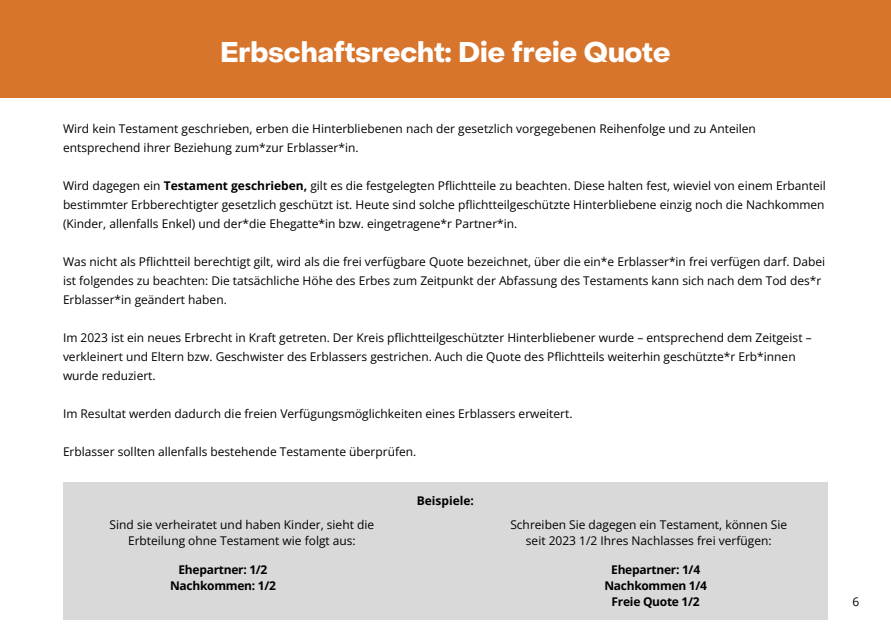
<style>
.page{position:relative;width:891px;height:630px;background:#fff}
.page>*{position:absolute;margin:0;border:0;box-sizing:border-box;transform-origin:0 0}
.t1{font:700 28px "Object Sans";color:#fff}
.t2{font:12px/19.2px "Open Sans";color:#000}
.t3{font:700 12px "Open Sans";letter-spacing:-.025em;color:#000}
.t4{font:700 12px "Open Sans";color:#000}
.s1{font-weight:700}
</style>
<div class="page">
<div style="left:0;top:0;width:891px;height:98px;background:#d8752d"></div>
<div style="left:63px;top:482px;width:765px;height:138px;background:#d9d9d9"></div>
<p class="t1" style="left:221px;top:41px;width:451px">Erbschaftsrecht: Die freie Quote</p>
<p class="t2" style="left:63px;top:119px;width:694px">Wird kein Testament geschrieben, erben die Hinterbliebenen nach der gesetzlich vorgegebenen Reihenfolge und zu Anteilen</p>
<p class="t2" style="left:63px;top:138px;width:297px">entsprechend ihrer Beziehung zum*zur Erblasser*in.</p>
<p class="t2" style="left:63px;top:176px;width:765px;text-align:justify">Wird dagegen ein <span class="s1">Testament geschrieben,</span> gilt es die festgelegten Pflichtteile zu beachten. Diese halten fest, wieviel von einem Erbanteil bestimmter Erbberechtigter gesetzlich geschützt ist. Heute sind solche pflichtteilgeschützte Hinterbliebene einzig noch die Nachkommen (Kinder, allenfalls Enkel) und der*die Ehegatte*in bzw. eingetragene*r Partner*in.</p>
<p class="t2" style="left:63px;top:252px;width:764px">Was nicht als Pflichtteil berechtigt gilt, wird als die frei verfügbare Quote bezeichnet, über die ein*e Erblasser*in frei verfügen darf. Dabei ist folgendes zu beachten: Die tatsächliche Höhe des Erbes zum Zeitpunkt der Abfassung des Testaments kann sich nach dem Tod des*r<br>Erblasser*in geändert haben.</p>
<p class="t2" style="left:63px;top:328px;width:750px">Im 2023 ist ein neues Erbrecht in Kraft getreten. Der Kreis pflichtteilgeschützter Hinterbliebener wurde – entsprechend dem Zeitgeist – verkleinert und Eltern bzw. Geschwister des Erblassers gestrichen. Auch die Quote des Pflichtteils weiterhin geschützte*r Erb*innen wurde reduziert.</p>
<p class="t2" style="left:63px;top:404px;width:511px">Im Resultat werden dadurch die freien Verfügungsmöglichkeiten eines Erblassers erweitert.</p>
<p class="t2" style="left:63px;top:442px;width:355px">Erblasser sollten allenfalls bestehende Testamente überprüfen.</p>
<p class="t4" style="left:417px;top:492px;width:59px">Beispiele:</p>
<p class="t2" style="left:110px;top:515px;width:266px">Sind sie verheiratet und haben Kinder, sieht die</p>
<p class="t2" style="left:128px;top:531px;width:229px">Erbteilung ohne Testament wie folgt aus:</p>
<p class="t3" style="left:179px;top:561px;width:90px">Ehepartner: 1/2</p>
<p class="t3" style="left:170px;top:577px;width:107px">Nachkommen: 1/2</p>
<p class="t2" style="left:510px;top:515px;width:278px">Schreiben Sie dagegen ein Testament, können Sie</p>
<p class="t2" style="left:526px;top:531px;width:247px">seit 2023 1/2 Ihres Nachlasses frei verfügen:</p>
<p class="t3" style="left:611px;top:561px;width:90px">Ehepartner: 1/4</p>
<p class="t3" style="left:604px;top:577px;width:104px">Nachkommen 1/4</p>
<p class="t3" style="left:612px;top:593px;width:90px">Freie Quote 1/2</p>
<p class="t2" style="left:853px;top:592px;width:8px">6</p>
</div>
